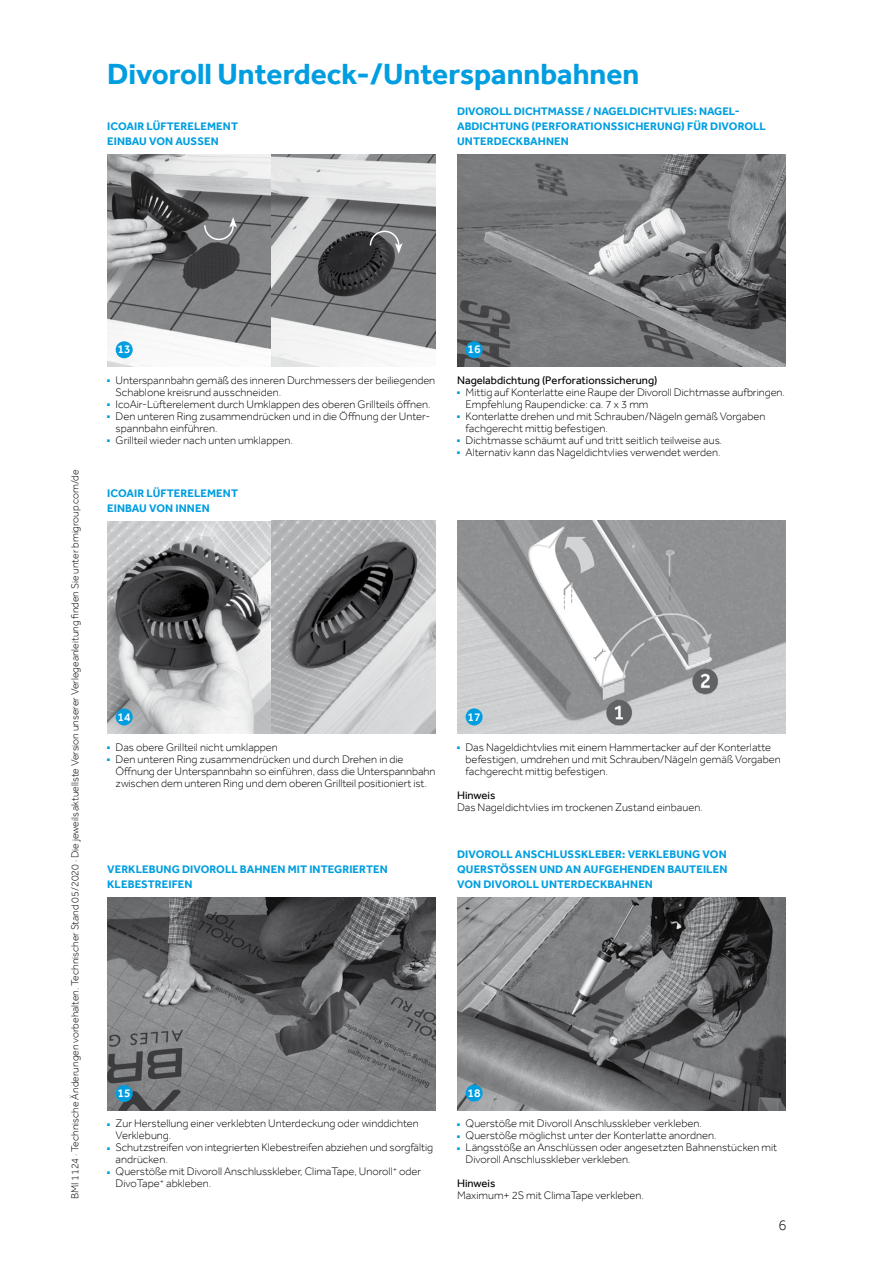
<style>
.page{position:relative;width:893px;height:1263px;background:#fff}
.page>*{position:absolute;margin:0;border:0;box-sizing:border-box;transform-origin:0 0}
.t1{font:700 30px "Effra";color:#009ee0}
.t2{font:300 15px "Effra";color:#000}
.t3{font:500 12px "Effra";color:#fff}
.t4{font:300 11.25px/12px "Effra";color:#000}
.t5{font:700 11.25px/15px "Effra";letter-spacing:.01em;color:#009ee0}
.t6{font:11.25px "Effra";color:#000}
.t7{font:300 10.5px "Effra";color:#000}
.s1{color:#009ee0}
</style>
<div class="page">
<img style="left:107px;top:897px;width:329px;height:213px">
<img style="left:457px;top:154px;width:329px;height:213px">
<div style="left:466px;top:341px;width:17px;height:17px;background:#009ee0;border-radius:50%"></div>
<img style="left:457px;top:897px;width:329px;height:213px">
<div style="left:466px;top:1084px;width:17px;height:17px;background:#009ee0;border-radius:50%"></div>
<img style="left:107px;top:521px;width:329px;height:213px">
<img style="left:107px;top:154px;width:329px;height:213px">
<svg style="left:203px;top:217px;width:34px;height:24px"></svg>
<svg style="left:369px;top:230px;width:34px;height:24px"></svg>
<img style="left:457px;top:521px;width:329px;height:213px">
<div style="left:116px;top:341px;width:17px;height:17px;background:#009ee0;border-radius:50%"></div>
<div style="left:116px;top:708px;width:17px;height:17px;background:#009ee0;border-radius:50%"></div>
<div style="left:116px;top:1085px;width:17px;height:17px;background:#009ee0;border-radius:50%"></div>
<div style="left:466px;top:708px;width:17px;height:17px;background:#009ee0;border-radius:50%"></div>
<h1 class="t1" style="left:107px;top:56px;width:534px">Divoroll Unterdeck-/Unterspannbahnen</h1>
<p class="t5" style="left:107px;top:118px;width:132px">ICOAIR LÜFTERELEMENT<br>EINBAU VON AUSSEN</p>
<p class="t5" style="left:457px;top:103px;width:310px">DIVOROLL DICHTMASSE / NAGELDICHTVLIES: NAGEL-<br>ABDICHTUNG (PERFORATIONSSICHERUNG) FÜR DIVOROLL<br>UNTERDECKBAHNEN</p>
<p class="t7" style="left:69px;top:1199px;width:731px;rotate:-90deg">BMI 1124 · Technische Änderungen vorbehalten. Technischer Stand 05/2020 · Die jeweils aktuellste Version unserer Verlegeanleitung finden Sie unter bmigroup.com/de</p>
<p class="t3" style="left:118px;top:342px;width:15px">13</p>
<p class="t4" style="left:116px;top:374px;width:321px;text-indent:-9px"><span class="s1">■</span> Unterspannbahn gemäß des inneren Durchmessers der beiliegenden<br>Schablone kreisrund ausschneiden.</p>
<p class="t4" style="left:107px;top:398px;width:325px"><span class="s1">■</span> IcoAir-Lüfterelement durch Umklappen des oberen Grillteils öffnen.</p>
<p class="t4" style="left:116px;top:410px;width:316px;text-indent:-9px"><span class="s1">■</span> Den unteren Ring zusammendrücken und in die Öffnung der Unter&shy;spannbahn einführen.</p>
<p class="t4" style="left:107px;top:434px;width:187px"><span class="s1">■</span> Grillteil wieder nach unten umklappen.</p>
<p class="t5" style="left:107px;top:485px;width:132px">ICOAIR LÜFTERELEMENT<br>EINBAU VON INNEN</p>
<p class="t3" style="left:468px;top:342px;width:15px">16</p>
<p class="t6" style="left:457px;top:373px;width:202px">Nagelabdichtung (Perforationssicherung)</p>
<p class="t4" style="left:466px;top:386px;width:321px;text-indent:-9px"><span class="s1">■</span> Mittig auf Konterlatte eine Raupe der Divoroll Dichtmasse aufbringen.<br>Empfehlung Raupendicke: ca. 7 x 3 mm</p>
<p class="t4" style="left:466px;top:410px;width:301px;text-indent:-9px"><span class="s1">■</span> Konterlatte drehen und mit Schrauben/Nägeln gemäß Vorgaben fachgerecht mittig befestigen.</p>
<p class="t4" style="left:457px;top:434px;width:266px"><span class="s1">■</span> Dichtmasse schäumt auf und tritt seitlich teilweise aus.</p>
<p class="t4" style="left:457px;top:446px;width:265px"><span class="s1">■</span> Alternativ kann das Nageldichtvlies verwendet werden.</p>
<p class="t3" style="left:118px;top:709px;width:15px">14</p>
<p class="t4" style="left:107px;top:741px;width:172px"><span class="s1">■</span> Das obere Grillteil nicht umklappen</p>
<p class="t4" style="left:116px;top:753px;width:321px;text-indent:-9px"><span class="s1">■</span> Den unteren Ring zusammendrücken und durch Drehen in die<br>Öffnung der Unterspannbahn so einführen, dass die Unterspannbahn zwischen dem unteren Ring und dem oberen Grillteil positioniert ist.</p>
<p class="t5" style="left:107px;top:862px;width:282px">VERKLEBUNG DIVOROLL BAHNEN MIT INTEGRIERTEN<br>KLEBESTREIFEN</p>
<p class="t3" style="left:468px;top:709px;width:15px">17</p>
<p class="t4" style="left:466px;top:741px;width:317px;text-indent:-9px"><span class="s1">■</span> Das Nageldichtvlies mit einem Hammertacker auf der Konterlatte befestigen, umdrehen und mit Schrauben/Nägeln gemäß Vorgaben fachgerecht mittig befestigen.</p>
<p class="t6" style="left:457px;top:788px;width:40px">Hinweis</p>
<p class="t4" style="left:457px;top:801px;width:247px">Das Nageldichtvlies im trockenen Zustand einbauen.</p>
<p class="t5" style="left:457px;top:847px;width:272px;text-align:justify">DIVOROLL ANSCHLUSSKLEBER: VERKLEBUNG VON QUERSTÖSSEN UND AN AUFGEHENDEN BAUTEILEN VON DIVOROLL UNTERDECKBAHNEN</p>
<p class="t3" style="left:118px;top:1086px;width:15px">15</p>
<p class="t4" style="left:116px;top:1117px;width:305px;text-indent:-9px"><span class="s1">■</span> Zur Herstellung einer verklebten Unterdeckung oder winddichten<br>Verklebung.</p>
<p class="t4" style="left:116px;top:1141px;width:319px;text-indent:-9px"><span class="s1">■</span> Schutzstreifen von integrierten Klebestreifen abziehen und sorgfältig andrücken.</p>
<p class="t4" style="left:116px;top:1165px;width:307px;text-indent:-9px"><span class="s1">■</span> Querstöße mit Divoroll Anschlusskleber, ClimaTape, Unoroll<sup>+</sup> oder<br>DivoTape<sup>+</sup> abkleben.</p>
<p class="t3" style="left:468px;top:1085px;width:15px">18</p>
<p class="t4" style="left:457px;top:1117px;width:246px"><span class="s1">■</span> Querstöße mit Divoroll Anschlusskleber verkleben.</p>
<p class="t4" style="left:457px;top:1129px;width:261px"><span class="s1">■</span> Querstöße möglichst unter der Konterlatte anordnen.</p>
<p class="t4" style="left:466px;top:1141px;width:313px;text-indent:-9px"><span class="s1">■</span> Längsstöße an Anschlüssen oder angesetzten Bahnenstücken mit<br>Divoroll Anschlusskleber verkleben.</p>
<p class="t6" style="left:457px;top:1177px;width:40px">Hinweis</p>
<p class="t4" style="left:457px;top:1189px;width:188px">Maximum+ 2S mit ClimaTape verkleben.</p>
<h2 class="t2" style="left:778px;top:1216px;width:10px">6</h2>
</div>
